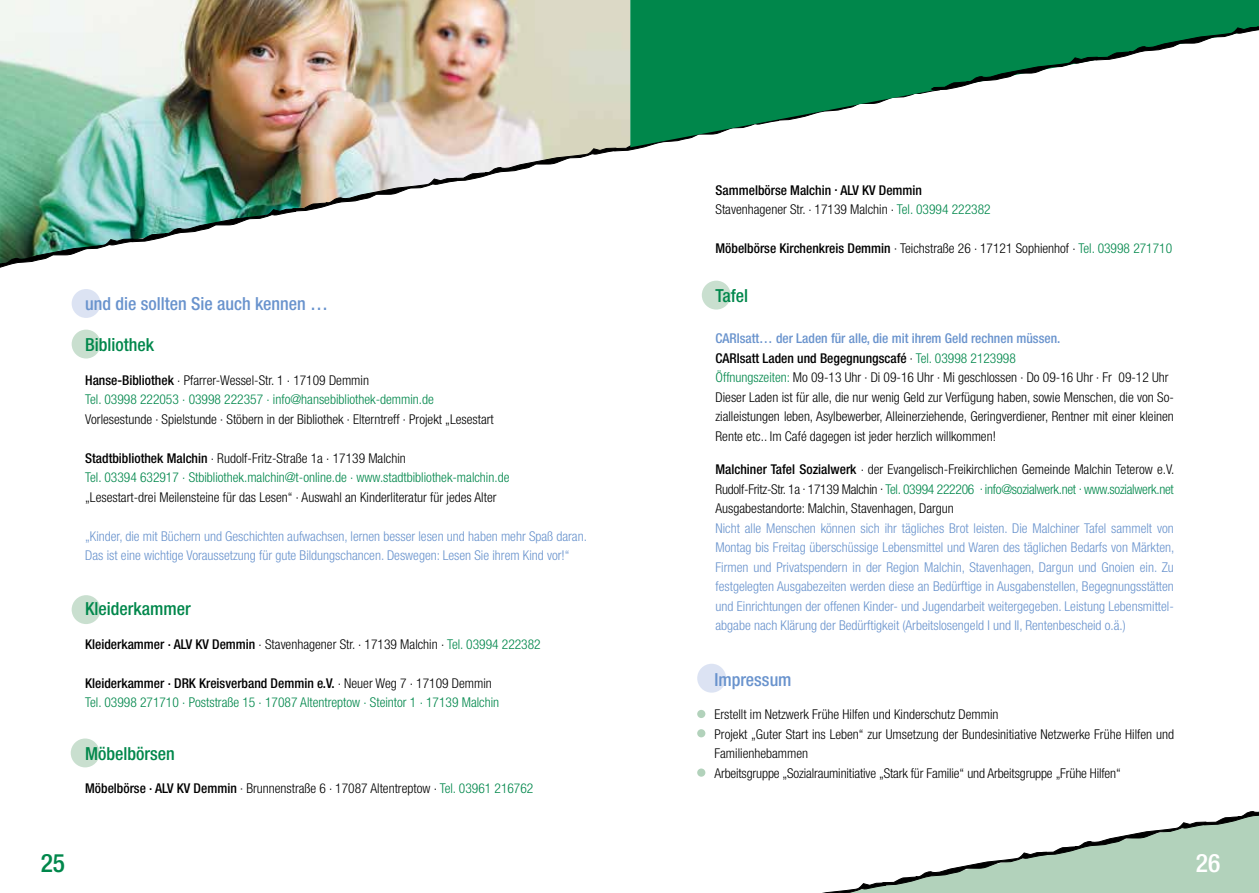
<style>
.page{position:relative;width:1259px;height:893px;background:#fff}
.page>*{position:absolute;margin:0;border:0;box-sizing:border-box;transform-origin:0 0}
.t1{font:500 condensed 25.5px "Helvetica Neue";color:#00874b}
.t2{font:500 condensed 25.5px "Helvetica Neue";color:#fff}
.t3{font:500 condensed 18px "Helvetica Neue";color:#00874b}
.t4{font:500 condensed 18px "Helvetica Neue";color:#6993cd}
.t5{font:300 condensed 13.5px/19.5px "Helvetica Neue";color:#000}
.t6{font:300 condensed 13.5px/19.5px "Helvetica Neue";color:#6993cd}
.t7{font:300 condensed 13.5px/19.5px "Helvetica Neue";color:#00874b}
.s1{font-weight:500}
.s2{color:#00874b}
.s3{font-family:"Garamond";font-weight:400;font-stretch:normal}
.s4{font-weight:500;color:#000}
.s5{color:#000}
.s6{font-weight:500;color:#6993cd}
</style>
<div class="page">
<div style="left:71px;top:738px;width:29px;height:29px;background:#c9dfcf;border-radius:50%"></div>
<div style="left:72px;top:595px;width:29px;height:29px;background:#c9dfcf;border-radius:50%"></div>
<div style="left:72px;top:330px;width:29px;height:28px;background:#c9dfcf;border-radius:50%"></div>
<div style="left:72px;top:289px;width:29px;height:29px;background:#dce3f3;border-radius:50%"></div>
<svg style="left:822px;top:811px;width:437px;height:82px"></svg>
<img style="left:0;top:0;width:1259px;height:268px">
<div style="left:702px;top:281px;width:28px;height:29px;background:#c9dfcf;border-radius:50%"></div>
<div style="left:697px;top:664px;width:29px;height:29px;background:#dce3f3;border-radius:50%"></div>
<div style="left:697px;top:710px;width:8px;height:8px;background:#b2d2bb;border-radius:50%"></div>
<div style="left:697px;top:729px;width:8px;height:8px;background:#b2d2bb;border-radius:50%"></div>
<div style="left:697px;top:768px;width:8px;height:9px;background:#b2d2bb;border-radius:50%"></div>
<h2 class="t4" style="left:85px;top:293px;width:244px">und die sollten Sie auch kennen …</h2>
<h2 class="t3" style="left:85px;top:334px;width:70px">Bibliothek</h2>
<p class="t5" style="left:85px;top:370px;width:410px"><span class="s1">Hanse-Bibliothek</span> . Pfarrer-Wessel-Str. 1 . 17109 Demmin<br><span class="s2">Tel. 03998 222053 </span><sup>.</sup> <span class="s2">03998 222357 </span><sup>.</sup> <span class="s2">info@hansebibliothek-demmin.de<br></span>Vorlesestunde <span class="s3">∙</span> Spielstunde <span class="s3">∙</span> Stöbern in der Bibliothek <span class="s3">∙</span> Elterntreff <span class="s3">∙</span> Projekt „Lesestart</p>
<p class="t5" style="left:85px;top:448px;width:426px"><span class="s1">Stadtbibliothek Malchin</span> . Rudolf-Fritz-Straße 1a . 17139 Malchin<br><span class="s2">Tel. 03394 632917 </span><sup>.</sup> <span class="s2">Stbibliothek.malchin@t-online.de </span><sup>.</sup> <span class="s2">www.stadtbibliothek-malchin.de </span>„Lesestart-drei Meilensteine für das Lesen“ <span class="s3">∙</span> Auswahl an Kinderliteratur für jedes Alter</p>
<p class="t6" style="left:85px;top:526px;width:503px">„Kinder, die mit Büchern und Geschichten aufwachsen, lernen besser lesen und haben mehr Spaß daran.<br>Das ist eine wichtige Voraussetzung für gute Bildungschancen. Deswegen: Lesen Sie ihrem Kind vor!“</p>
<h2 class="t3" style="left:85px;top:598px;width:107px">Kleiderkammer</h2>
<p class="t5" style="left:85px;top:634px;width:457px"><span class="s1">Kleiderkammer </span><sup>.</sup> <span class="s1">ALV KV Demmin</span> . Stavenhagener Str. . 17139 Malchin . <span class="s2">Tel. 03994 222382</span></p>
<p class="t7" style="left:85px;top:673px;width:415px"><span class="s4">Kleiderkammer </span><sup>.</sup> <span class="s4">DRK Kreisverband Demmin e.V.</span> <sup>.</sup> <span class="s5">Neuer Weg 7 </span><sup>.</sup> <span class="s5">17109 Demmin<br></span>Tel. 03998 271710 . Poststraße 15 . 17087 Altentreptow . Steintor 1 . 17139 Malchin</p>
<h2 class="t3" style="left:85px;top:743px;width:91px">Möbelbörsen</h2>
<p class="t5" style="left:85px;top:779px;width:450px"><span class="s1">Möbelbörse </span><sup>.</sup> <span class="s1">ALV KV Demmin</span> <span class="s3">∙</span> Brunnenstraße 6 . 17087 Altentreptow . <span class="s2">Tel. 03961 216762</span></p>
<p class="t5" style="left:715px;top:180px;width:277px"><span class="s1">Sammelbörse Malchin </span><sup>.</sup> <span class="s1">ALV KV Demmin<br></span>Stavenhagener Str. . 17139 Malchin . <span class="s2">Tel. 03994 222382</span></p>
<p class="t5" style="left:715px;top:238px;width:458px"><span class="s1">Möbelbörse Kirchenkreis Demmin</span> <span class="s3">∙</span> Teichstraße 26 . 17121 Sophienhof . <span class="s2">Tel. 03998 271710</span></p>
<h2 class="t3" style="left:715px;top:285px;width:34px">Tafel</h2>
<p class="t5" style="left:715px;top:329px;width:460px"><span class="s6">CARIsatt… der Laden für alle, die mit ihrem Geld rechnen müssen.<br></span><span class="s1">CARIsatt Laden und Begegnungscafé</span> <span class="s3">∙</span> <span class="s2">Tel. 03998 2123998<br>Öffnungszeiten:</span> Mo 09-13 Uhr <span class="s3">∙</span> Di 09-16 Uhr <span class="s3">∙</span> Mi geschlossen <span class="s3">∙</span> Do 09-16 Uhr <span class="s3">∙</span> Fr 09-12 Uhr Dieser Laden ist für alle, die nur wenig Geld zur Verfügung haben, sowie Menschen, die von So&shy;zialleistungen leben, Asylbewerber, Alleinerziehende, Geringverdiener, Rentner mit einer kleinen Rente etc.. Im Café dagegen ist jeder herzlich willkommen!</p>
<p class="t5" style="left:715px;top:459px;width:460px;text-align:justify"><span class="s1">Malchiner Tafel Sozialwerk</span> . der Evangelisch-Freikirchlichen Gemeinde Malchin Teterow e.V.<br>Rudolf-Fritz-Str. 1a . 17139 Malchin . <span class="s2">Tel. 03994 222206 </span><sup>.</sup> <span class="s2">info@sozialwerk.net </span><sup>.</sup> <span class="s2">www.sozialwerk.net </span>Ausgabestandorte: Malchin, Stavenhagen, Dargun</p>
<p class="t6" style="left:715px;top:518px;width:460px;text-align:justify">Nicht alle Menschen können sich ihr tägliches Brot leisten. Die Malchiner Tafel sammelt von Montag bis Freitag überschüssige Lebensmittel und Waren des täglichen Bedarfs von Märkten, Firmen und Privatspendern in der Region Malchin, Stavenhagen, Dargun und Gnoien ein. Zu festgelegten Ausgabezeiten werden diese an Bedürftige in Ausgabenstellen, Begegnungsstätten und Einrichtungen der offenen Kinder- und Jugendarbeit weitergegeben. Leistung Lebensmittel&shy;abgabe nach Klärung der Bedürftigkeit (Arbeitslosengeld I und II, Rentenbescheid o.ä.)</p>
<h2 class="t4" style="left:714px;top:669px;width:79px">Impressum</h2>
<p class="t5" style="left:714px;top:704px;width:461px">Erstellt im Netzwerk Frühe Hilfen und Kinderschutz Demmin<br>Projekt „Guter Start ins Leben“ zur Umsetzung der Bundesinitiative Netzwerke Frühe Hilfen und Familienhebammen<br>Arbeitsgruppe „Sozialrauminitiative „Stark für Familie“ und Arbeitsgruppe „Frühe Hilfen“</p>
<h1 class="t1" style="left:41px;top:848px;width:26px">25</h1>
<h1 class="t2" style="left:1195px;top:848px;width:26px">26</h1>
</div>
